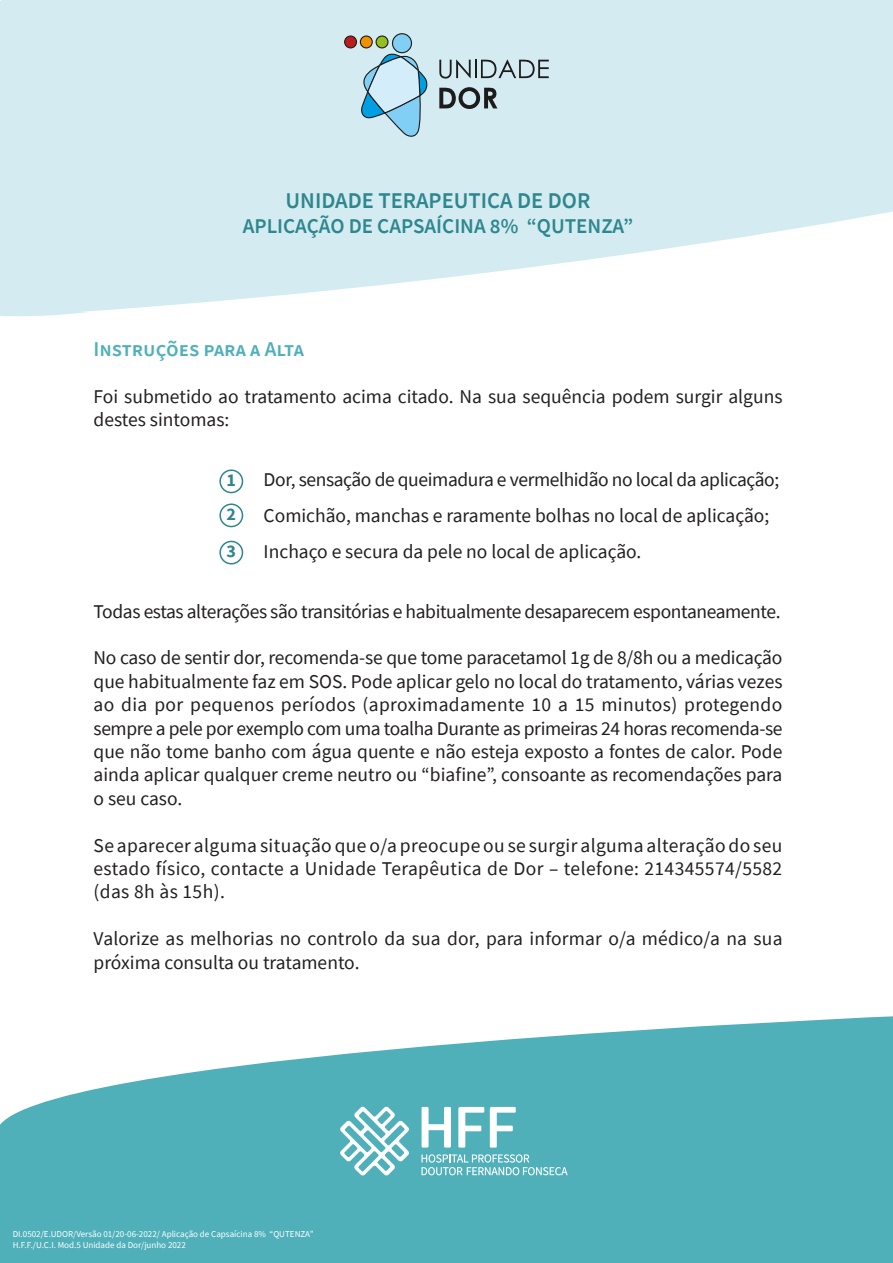
<style>
.page{position:relative;width:893px;height:1263px;background:#fff}
.page>*{position:absolute;margin:0;border:0;box-sizing:border-box;transform-origin:0 0}
.t1{font:600 22.5px "Source Sans Pro";color:#2d878c}
.t2{font:600 21px "Source Sans Pro";color:#2d878c}
.t3{font:600 21px "Source Sans Pro";color:#4fb0ba}
.t4{font:19.5px/23.4px "Source Sans Pro";color:#231f20}
.t5{font:19.5px "Source Sans Pro";letter-spacing:-.02em;color:#231f20}
.t6{font:700 18px "Source Sans Pro";color:#2d878c}
.t7{font:9px/10.8px "Source Sans Pro";color:#fff}
</style>
<div class="page">
<svg style="left:0;top:0;width:893px;height:317px;fill:#d4ebf2"></svg>
<div style="left:392px;top:34px;width:19px;height:19px;background:#82cff5;border-radius:50%"></div>
<div style="left:392px;top:33px;width:20px;height:20px;border:1px solid #1c1c1c;border-radius:50%"></div>
<svg style="left:376px;top:36px;width:12px;height:12px"></svg>
<div style="left:376px;top:35px;width:13px;height:13px;border:1px solid #1c1c1c;border-radius:50%"></div>
<div style="left:360px;top:36px;width:12px;height:12px;background:#f29100;border-radius:50%"></div>
<div style="left:360px;top:35px;width:13px;height:13px;border:1px solid #1c1c1c;border-radius:50%"></div>
<div style="left:345px;top:36px;width:11px;height:12px;background:#bd1c1c;border-radius:50%"></div>
<div style="left:344px;top:35px;width:13px;height:13px;border:1px solid #1c1c1c;border-radius:50%"></div>
<svg style="left:360px;top:52px;width:69px;height:86px"></svg>
<svg style="left:439px;top:60px;width:110px;height:19px"></svg>
<svg style="left:439px;top:87px;width:58px;height:22px"></svg>
<svg style="left:0;top:1016px;width:893px;height:247px;fill:#4fb0ba"></svg>
<svg style="left:422px;top:1107px;width:29px;height:40px"></svg>
<svg style="left:458px;top:1107px;width:26px;height:40px"></svg>
<svg style="left:490px;top:1107px;width:26px;height:40px"></svg>
<svg style="left:421px;top:1154px;width:147px;height:21px"></svg>
<svg style="left:340px;top:1106px;width:69px;height:70px"></svg>
<div style="left:219px;top:469px;width:24px;height:24px;border:2px solid #2d878c;border-radius:50%"></div>
<div style="left:219px;top:541px;width:24px;height:23px;border:2px solid #2d878c;border-radius:50%"></div>
<div style="left:219px;top:503px;width:24px;height:24px;border:2px solid #2d878c;border-radius:50%"></div>
<p class="t1" style="left:286px;top:186px;width:306px">UNIDADE TERAPEUTICA DE DOR</p>
<p class="t2" style="left:243px;top:213px;width:392px">APLICAÇÃO DE CAPSAÍCINA 8% “QUTENZA”</p>
<p class="t3" style="left:94px;top:335px;width:212px">Instruções para a Alta</p>
<p class="t4" style="left:94px;top:384px;width:690px">Foi submetido ao tratamento acima citado. Na sua sequência podem surgir alguns destes sintomas:</p>
<p class="t4" style="left:264px;top:461px;width:517px;line-height:36.2px">Dor, sensação de queimadura e vermelhidão no local da aplicação;<br>Comichão, manchas e raramente bolhas no local de aplicação;<br>Inchaço e secura da pele no local de aplicação.</p>
<p class="t5" style="left:94px;top:599px;width:688px">Todas estas alterações são transitórias e habitualmente desaparecem espontaneamente.</p>
<p class="t4" style="left:94px;top:646px;width:690px;text-align:justify">No caso de sentir dor, recomenda-se que tome paracetamol 1g de 8/8h ou a medicação que habitualmente faz em SOS. Pode aplicar gelo no local do tratamento, várias vezes ao dia por pequenos períodos (aproximadamente 10 a 15 minutos) protegendo sempre a pele por exemplo com uma toalha Durante as primeiras 24 horas recomenda-se que não tome banho com água quente e não esteja exposto a fontes de calor. Pode ainda aplicar qualquer creme neutro ou “biafine”, consoante as recomendações para o seu caso.</p>
<p class="t4" style="left:94px;top:833px;width:690px;text-align:justify">Se aparecer alguma situação que o/a preocupe ou se surgir alguma alteração do seu estado físico, contacte a Unidade Terapêutica de Dor – telefone: 214345574/5582 (das 8h às 15h).</p>
<p class="t4" style="left:94px;top:927px;width:690px">Valorize as melhorias no controlo da sua dor, para informar o/a médico/a na sua próxima consulta ou tratamento.</p>
<p class="t6" style="left:227px;top:468px;width:11px">1</p>
<p class="t6" style="left:227px;top:502px;width:11px">2</p>
<p class="t6" style="left:227px;top:539px;width:11px">3</p>
<p class="t7" style="left:13px;top:1228px;width:302px">DI.0502/E.UDOR/Versão 01/20-06-2022/ Aplicação de Capsaícina 8% “QUTENZA”<br>H.F.F./U.C.I. Mod.5 Unidade da Dor/junho 2022</p>
</div>
